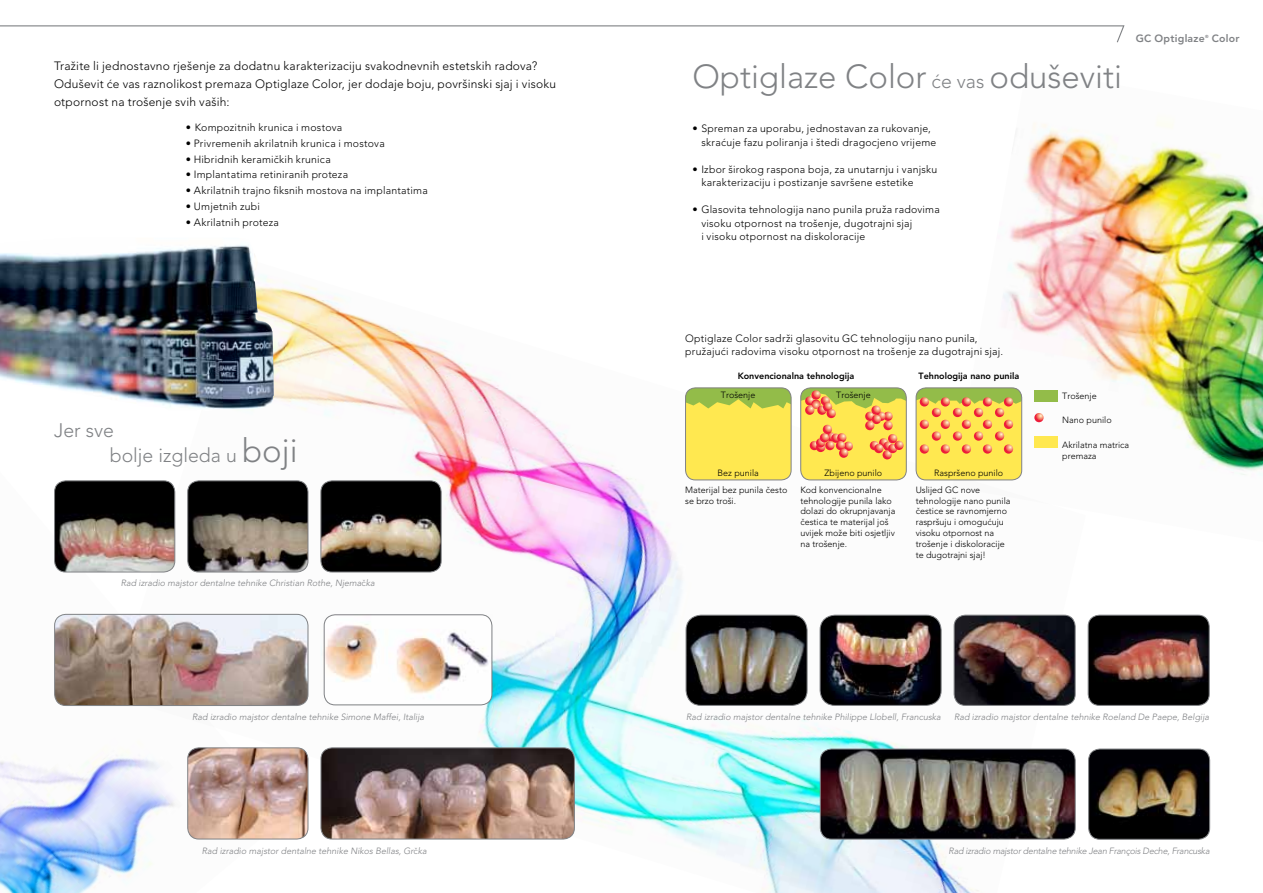
<style>
.page{position:relative;width:1263px;height:893px;background:#fff}
.page>*{position:absolute;margin:0;border:0;box-sizing:border-box;transform-origin:0 0}
.t1{font:300 33px "Avenir";color:#808285}
.t2{font:300 19.5px/25.3px "Avenir";color:#808285}
.t3{font:300 12px/18px "Avenir";letter-spacing:.02em;color:#000}
.t4{font:300 10.5px/13.5px "Avenir";letter-spacing:.02em;color:#000}
.t5{font:800 10.5px "Avenir";letter-spacing:.025em;color:#808285}
.t6{font:300 9px/10.8px "Avenir";color:#000}
.t7{font:italic 300 9px "Avenir";color:#808285}
.t8{font:italic 300 9px "Avenir";letter-spacing:-.025em;color:#808285}
.t9{font:800 9px "Avenir";color:#000}
.t10{font:800 4.35px "Avenir";color:#808285}
.s1{font-size:33px}
.s2{font-style:normal}
.s3{font-size:19.5px}
</style>
<div class="page">
<img style="left:1009px;top:121px;width:254px;height:355px">
<img style="left:274px;top:259px;width:812px;height:634px">
<img style="left:0;top:439px;width:288px;height:454px">
<img style="left:0;top:245px;width:274px;height:164px">
<svg style="left:0;top:25px;width:1125px;height:18px"></svg>
<img style="left:321px;top:748px;width:253px;height:91px">
<div style="left:321px;top:747px;width:254px;height:92px;border:1px solid #808285;border-radius:11px"></div>
<img style="left:188px;top:748px;width:120px;height:91px">
<div style="left:187px;top:747px;width:121px;height:92px;border:1px solid #808285;border-radius:11px"></div>
<img style="left:55px;top:481px;width:120px;height:91px">
<div style="left:54px;top:480px;width:121px;height:92px;border:1px solid #808285;border-radius:11px"></div>
<img style="left:321px;top:481px;width:120px;height:91px">
<div style="left:321px;top:480px;width:120px;height:92px;border:1px solid #808285;border-radius:11px"></div>
<img style="left:188px;top:481px;width:120px;height:91px">
<div style="left:187px;top:480px;width:121px;height:92px;border:1px solid #808285;border-radius:11px"></div>
<img style="left:55px;top:614px;width:253px;height:91px">
<div style="left:54px;top:614px;width:254px;height:92px;border:1px solid #808285;border-radius:11px"></div>
<img style="left:321px;top:614px;width:171px;height:92px">
<div style="left:916px;top:388px;width:106px;height:92px;background:#ffe850;border-radius:10px"></div>
<div style="left:916px;top:388px;width:106px;height:92px;border:1px solid #808285;border-radius:10px"></div>
<svg style="left:916px;top:388px;width:106px;height:66px"></svg>
<div style="left:685px;top:388px;width:106px;height:92px;background:#ffe850;border-radius:10px"></div>
<svg style="left:685px;top:388px;width:106px;height:20px"></svg>
<div style="left:685px;top:388px;width:106px;height:92px;border:1px solid #808285;border-radius:10px"></div>
<div style="left:801px;top:388px;width:105px;height:92px;background:#ffe850;border-radius:10px"></div>
<div style="left:800px;top:388px;width:107px;height:92px;border:1px solid #808285;border-radius:10px"></div>
<svg style="left:801px;top:388px;width:105px;height:71px"></svg>
<div style="left:1034px;top:390px;width:23px;height:11px;background:#93bc49"></div>
<div style="left:1034px;top:436px;width:23px;height:12px;background:#ffe850"></div>
<svg style="left:1034px;top:413px;width:10px;height:9px"></svg>
<img style="left:1088px;top:749px;width:122px;height:90px">
<div style="left:1088px;top:749px;width:122px;height:91px;border:1px solid #808285;border-radius:11px"></div>
<img style="left:820px;top:749px;width:255px;height:90px">
<div style="left:820px;top:749px;width:255px;height:90px;border:1px solid #808285;border-radius:11px"></div>
<img style="left:820px;top:615px;width:121px;height:90px">
<div style="left:820px;top:615px;width:121px;height:91px;border:1px solid #808285;border-radius:15px"></div>
<img style="left:686px;top:615px;width:121px;height:90px">
<div style="left:686px;top:615px;width:121px;height:91px;border:1px solid #808285;border-radius:15px"></div>
<img style="left:954px;top:615px;width:121px;height:90px">
<div style="left:954px;top:615px;width:121px;height:91px;border:1px solid #808285;border-radius:11px"></div>
<img style="left:1088px;top:615px;width:121px;height:90px">
<div style="left:1088px;top:615px;width:121px;height:91px;border:1px solid #808285;border-radius:11px"></div>
<p class="t3" style="left:54px;top:57px;width:504px">Tražite li jednostavno rješenje za dodatnu karakterizaciju svakodnevnih estetskih radova?<br>Oduševit Êe vas raznolikost premaza Optiglaze Color, jer dodaje boju, površinski sjaj i visoku otpornost na trošenje svih vaših:</p>
<p class="t4" style="left:186px;top:121px;width:158px">• Kompozitnih krunica i mostova</p>
<p class="t4" style="left:186px;top:137px;width:200px">• Privremenih akrilatnih krunica i mostova</p>
<p class="t4" style="left:186px;top:153px;width:146px">• Hibridnih keramiËkih krunica</p>
<p class="t4" style="left:186px;top:168px;width:164px">• Implantatima retiniranih proteza</p>
<p class="t4" style="left:186px;top:184px;width:244px">• Akrilatnih trajno fiksnih mostova na implantatima</p>
<p class="t4" style="left:186px;top:200px;width:76px">• Umjetnih zubi</p>
<p class="t4" style="left:186px;top:216px;width:95px">• Akrilatnih proteza</p>
<h2 class="t2" style="left:110px;top:418px;width:189px;text-indent:-56px">Jer sve<br>bolje izgleda u <span class="s1">boji</span></h2>
<p class="t7" style="left:121px;top:577px;width:256px">Rad izradio majstor dentalne tehnike Christian Rothe, Njema<span class="s2">Ë</span>ka</p>
<p class="t7" style="left:192px;top:711px;width:233px">Rad izradio majstor dentalne tehnike Simone Maffei, Italija</p>
<p class="t7" style="left:202px;top:845px;width:226px">Rad izradio majstor dentalne tehnike Nikos Bellas, Gr<span class="s2">Ë</span>ka</p>
<h1 class="t1" style="left:692px;top:57px;width:431px">Optiglaze Color <span class="s3">Êe vas</span> oduševiti</h1>
<p class="t4" style="left:701px;top:122px;width:237px;text-indent:-9px">• Spreman za uporabu, jednostavan za rukovanje, skraÊuje fazu poliranja i štedi dragocjeno vrijeme</p>
<p class="t4" style="left:701px;top:163px;width:237px;text-indent:-9px">• Izbor širokog raspona boja, za unutarnju i vanjsku karakterizaciju i postizanje savršene estetike</p>
<p class="t4" style="left:701px;top:203px;width:240px;text-indent:-9px">• Glasovita tehnologija nano punila pruža radovima visoku otpornost na trošenje, dugotrajni sjaj<br>i visoku otpornost na diskoloracije</p>
<p class="t5" style="left:1136px;top:32px;width:70px">GC Optiglaze</p>
<p class="t10" style="left:1205px;top:34px;width:5px">®</p>
<p class="t5" style="left:1212px;top:32px;width:29px">Color</p>
<p class="t4" style="left:685px;top:332px;width:319px;line-height:12.8px">Optiglaze Color sadrži glasovitu GC tehnologiju nano punila, pružajuÊi radovima visoku otpornost na trošenje za dugotrajni sjaj.</p>
<p class="t9" style="left:738px;top:371px;width:118px">Konvencionalna tehnologija</p>
<p class="t9" style="left:918px;top:371px;width:102px">Tehnologija nano punila</p>
<p class="t6" style="left:721px;top:389px;width:36px">Trošenje</p>
<p class="t6" style="left:717px;top:468px;width:43px">Bez punila</p>
<p class="t6" style="left:836px;top:389px;width:36px">Trošenje</p>
<p class="t6" style="left:1062px;top:391px;width:36px">Trošenje</p>
<p class="t6" style="left:1062px;top:439px;width:68px">Akrilatna matrica premaza</p>
<p class="t6" style="left:1062px;top:415px;width:51px">Nano punilo</p>
<p class="t6" style="left:825px;top:468px;width:59px">Zbijeno punilo</p>
<p class="t6" style="left:934px;top:468px;width:71px">Raspršeno punilo</p>
<p class="t6" style="left:685px;top:484px;width:104px">Materijal bez punila Ëesto se brzo troši.</p>
<p class="t6" style="left:916px;top:484px;width:96px">Uslijed GC nove tehnologije nano punila<br>Ëestice se ravnomjerno raspršuju i omoguÊuju visoku otpornost na trošenje i diskoloracije te dugotrajni sjaj!</p>
<p class="t6" style="left:800px;top:484px;width:96px">Kod konvencionalne tehnologije punila lako dolazi do okrupnjavanja<br>Ëestica te materijal još uvijek može biti osjetljiv na trošenje.</p>
<p class="t7" style="left:686px;top:712px;width:256px">Rad izradio majstor dentalne tehnike Philippe Llobell, Francuska</p>
<p class="t7" style="left:954px;top:712px;width:257px">Rad izradio majstor dentalne tehnike Roeland De Paepe, Belgija</p>
<p class="t8" style="left:948px;top:845px;width:263px">Rad izradio majstor dentalne tehnike Jean François Deche, Francuska</p>
</div>
